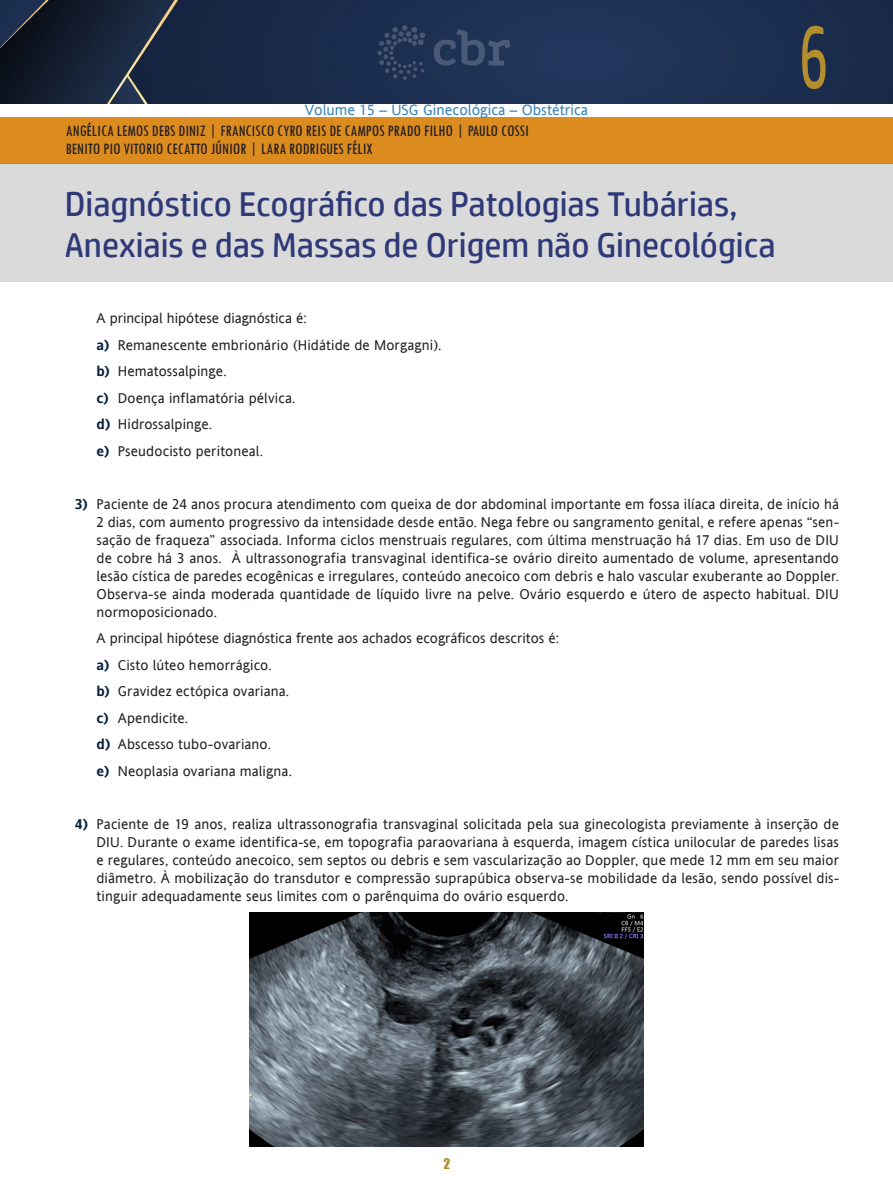
<style>
.page{position:relative;width:893px;height:1191px;background:#fff}
.page>*{position:absolute;margin:0;border:0;box-sizing:border-box;transform-origin:0 0}
.t1{font:90px "HP Simplified";color:#b38e2e;scale:.6 1}
.t2{font:34.5px/41.4px "HP Simplified";color:#2f3977}
.t3{font:condensed 16.5px/18px "Tw Cen";color:#231f20}
.t4{font:15px "Andale Sansfor VST";color:#3981b6}
.BULLET_NUMERADO{font:14.25px/18px "Andale Sansfor VST";letter-spacing:.01em;color:#231f20;text-align:justify}
.CONTINUACAO{font:14.25px "Andale Sansfor VST";color:#231f20}
.t5{font:13.5px "Impact";color:#b38e2e}
.s1{font-weight:700;color:#092140}
</style>
<div class="page">
<img style="left:0;top:0;width:893px;height:103px">
<div style="left:0;top:117px;width:893px;height:46px;background:#dc8b1f"></div>
<div style="left:0;top:163px;width:893px;height:119px;background:#dadadb"></div>
<svg style="left:434px;top:29px;width:76px;height:37px;background:#2e4061"></svg>
<svg style="left:377px;top:25px;width:48px;height:55px;background:#263858"></svg>
<img style="left:250px;top:912px;width:393px;height:234px">
<p class="t4" style="left:305px;top:100px;width:285px">Volume 15 – USG Ginecológica – Obstétrica</p>
<p class="t3" style="left:66px;top:121px;width:465px">ANGÉLICA LEMOS DEBS DINIZ | FRANCISCO CYRO REIS DE CAMPOS PRADO FILHO | PAULO COSSI<br>BENITO PIO VITORIO CECATTO JÚNIOR | LARA RODRIGUES FÉLIX</p>
<h2 class="t2" style="left:65px;top:182px;width:712px">Diagnóstico Ecográfico das Patologias Tubárias,<br>Anexiais e das Massas de Origem não Ginecológica</h2>
<h1 class="t1" style="left:799px;top:5px;width:50px">6</h1>
<p class="CONTINUACAO" style="left:97px;top:308px;width:212px">A principal hipótese diagnóstica é:</p>
<p class="BULLET_NUMERADO" style="left:97px;top:335px;width:346px"><span class="s1">a)</span> Remanescente embrionário (Hidátide de Morgagni).</p>
<p class="BULLET_NUMERADO" style="left:97px;top:362px;width:132px"><span class="s1">b)</span> Hematossalpinge.</p>
<p class="BULLET_NUMERADO" style="left:97px;top:388px;width:201px"><span class="s1">c)</span> Doença inflamatória pélvica.</p>
<p class="BULLET_NUMERADO" style="left:97px;top:415px;width:117px"><span class="s1">d)</span> Hidrossalpinge.</p>
<p class="BULLET_NUMERADO" style="left:97px;top:441px;width:168px"><span class="s1">e)</span> Pseudocisto peritoneal.</p>
<p class="BULLET_NUMERADO" style="left:97px;top:494px;width:744px;text-indent:-21px"><span class="s1">3)</span> Paciente de 24 anos procura atendimento com queixa de dor abdominal importante em fossa ilíaca direita, de início há 2 dias, com aumento progressivo da intensidade desde então. Nega febre ou sangramento genital, e refere apenas “sen&shy;sação de fraqueza” associada. Informa ciclos menstruais regulares, com última menstruação há 17 dias. Em uso de DIU de cobre há 3 anos. À ultrassonografia transvaginal identifica-se ovário direito aumentado de volume, apresentando lesão cística de paredes ecogênicas e irregulares, conteúdo anecoico com debris e halo vascular exuberante ao Doppler.<br>Observa-se ainda moderada quantidade de líquido livre na pelve. Ovário esquerdo e útero de aspecto habitual. DIU normoposicionado.</p>
<p class="CONTINUACAO" style="left:97px;top:628px;width:464px">A principal hipótese diagnóstica frente aos achados ecográficos descritos é:</p>
<p class="BULLET_NUMERADO" style="left:97px;top:655px;width:177px"><span class="s1">a)</span> Cisto lúteo hemorrágico.</p>
<p class="BULLET_NUMERADO" style="left:97px;top:682px;width:194px"><span class="s1">b)</span> Gravidez ectópica ovariana.</p>
<p class="BULLET_NUMERADO" style="left:97px;top:708px;width:93px"><span class="s1">c)</span> Apendicite.</p>
<p class="BULLET_NUMERADO" style="left:97px;top:735px;width:176px"><span class="s1">d)</span> Abscesso tubo-ovariano.</p>
<p class="BULLET_NUMERADO" style="left:97px;top:761px;width:197px"><span class="s1">e)</span> Neoplasia ovariana maligna.</p>
<p class="BULLET_NUMERADO" style="left:97px;top:814px;width:744px;text-indent:-21px"><span class="s1">4)</span> Paciente de 19 anos, realiza ultrassonografia transvaginal solicitada pela sua ginecologista previamente à inserção de DIU. Durante o exame identifica-se, em topografia paraovariana à esquerda, imagem cística unilocular de paredes lisas e regulares, conteúdo anecoico, sem septos ou debris e sem vascularização ao Doppler, que mede 12 mm em seu maior diâmetro. À mobilização do transdutor e compressão suprapúbica observa-se mobilidade da lesão, sendo possível dis&shy;tinguir adequadamente seus limites com o parênquima do ovário esquerdo.</p>
<p class="t5" style="left:443px;top:1153px;width:8px">2</p>
</div>
